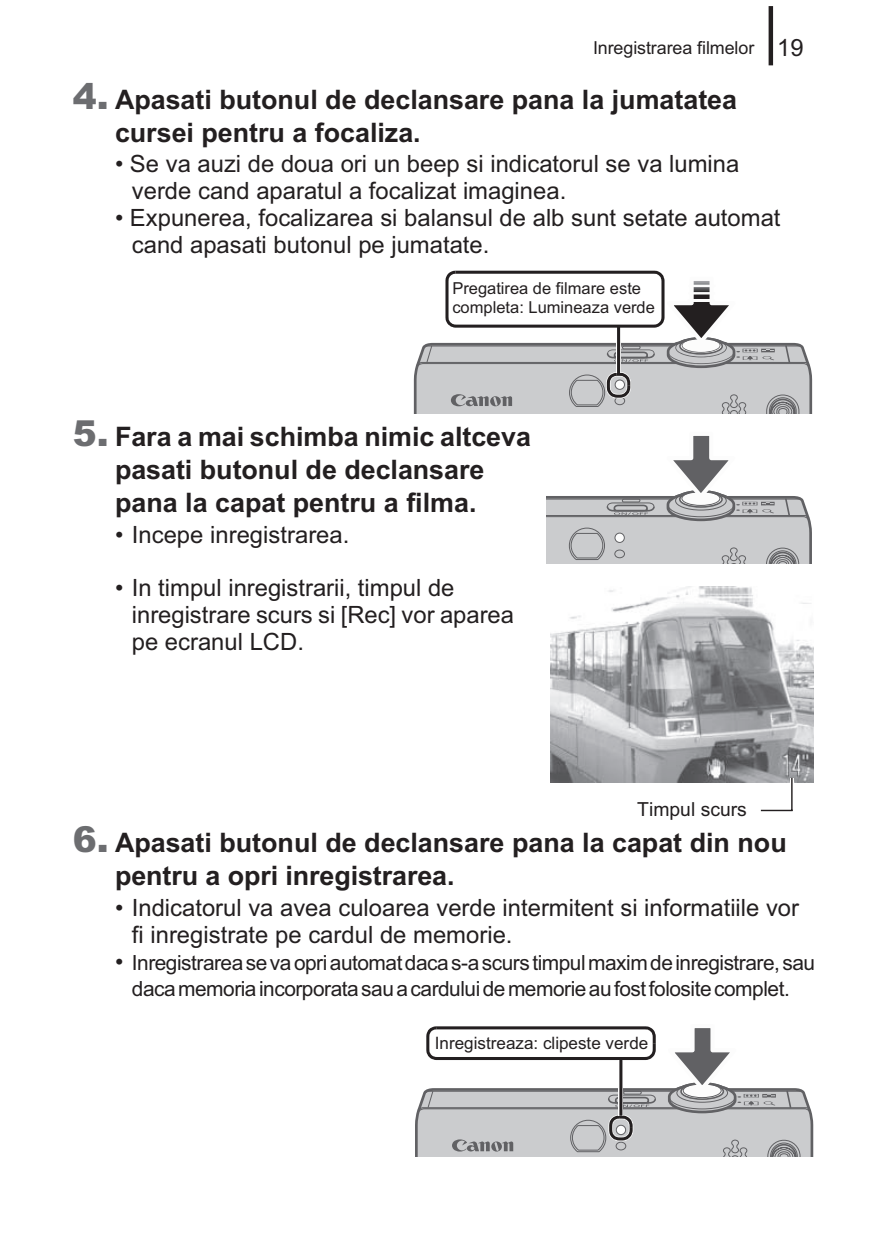
<style>
.page{position:relative;width:893px;height:1259px;background:#fff}
.page>*{position:absolute;margin:0;border:0;box-sizing:border-box;transform-origin:0 0}
.t1{font:700 27px/33px "Arial";color:#231f20}
.t2{font:23.7px/27px "Arial";color:#231f20}
.t3{font:21px/27px "Arial";letter-spacing:-.025em;color:#231f20;text-align:center}
.t4{font:19.2px "Arial";color:#231f20}
.t5{font:18px "Arial";letter-spacing:-.005em;color:#231f20}
.t6{font:17.1px "Arial";color:#231f20}
.t7{font:16.5px/19.2px "Arial";color:#231f20}
.s1{font-size:23.7px}
.s2{font-weight:900;font-size:35.7px;color:#6c6d70}
</style>
<div class="page">
<hr style="left:769px;top:6px;width:4px;height:59px;background:#231f20">
<svg style="left:414px;top:271px;width:398px;height:142px"></svg>
<svg style="left:616px;top:328px;width:5px;height:45px"></svg>
<hr style="left:617px;top:327px;width:3px;height:46px;background:#231f20">
<svg style="left:546px;top:436px;width:266px;height:127px"></svg>
<img style="left:551px;top:586px;width:262px;height:197px">
<hr style="left:790px;top:778px;width:3px;height:32px;background:#fff">
<hr style="left:761px;top:809px;width:32px;height:2px;background:#231f20">
<hr style="left:791px;top:778px;width:2px;height:32px;background:#231f20">
<svg style="left:415px;top:1026px;width:399px;height:130px"></svg>
<hr style="left:619px;top:1060px;width:4px;height:55px;background:#9d9b9c">
<hr style="left:619px;top:1058px;width:3px;height:57px;background:#231f20">
<p class="t5" style="left:593px;top:42px;width:212px">Inregistrarea filmelor <span class="s1">19</span></p>
<p class="t1" style="left:115px;top:85px;width:624px;text-indent:-42px"><span class="s2">4.</span> Apasati butonul de declansare pana la jumatatea cursei pentru a focaliza.</p>
<p class="t2" style="left:132px;top:153px;width:609px;text-indent:-17px">• Se va auzi de doua ori un beep si indicatorul se va lumina verde cand aparatul a focalizat imaginea.</p>
<p class="t2" style="left:132px;top:207px;width:650px;text-indent:-17px">• Expunerea, focalizarea si balansul de alb sunt setate automat cand apasati butonul pe jumatate.</p>
<p class="t7" style="left:452px;top:280px;width:204px">Pregatirea de filmare este completa: Lumineaza verde</p>
<p class="t1" style="left:73px;top:423px;width:460px;text-align:center"><span class="s2">5.</span> Fara a mai schimba nimic altceva pasati butonul de declansare<br>pana la capat pentru a filma.</p>
<p class="t2" style="left:115px;top:523px;width:236px">• Incepe inregistrarea.</p>
<p class="t2" style="left:132px;top:577px;width:384px;text-indent:-17px">• In timpul inregistrarii, timpul de inregistrare scurs si [Rec] vor aparea pe ecranul LCD.</p>
<p class="t4" style="left:637px;top:802px;width:111px">Timpul scurs</p>
<p class="t1" style="left:115px;top:829px;width:673px;text-indent:-42px"><span class="s2">6.</span> Apasati butonul de declansare pana la capat din nou pentru a opri inregistrarea.</p>
<p class="t2" style="left:132px;top:896px;width:669px;text-indent:-17px">• Indicatorul va avea culoarea verde intermitent si informatiile vor fi inregistrate pe cardul de memorie.</p>
<p class="t3" style="left:115px;top:950px;width:702px"><span class="s1">•</span> Inregistrarea se va opri automat daca s-a scurs timpul maxim de inregistrare, sau daca memoria incorporata sau a cardului de memorie au fost folosite complet.</p>
<p class="t6" style="left:435px;top:1036px;width:215px">Inregistreaza: clipeste verde</p>
</div>
